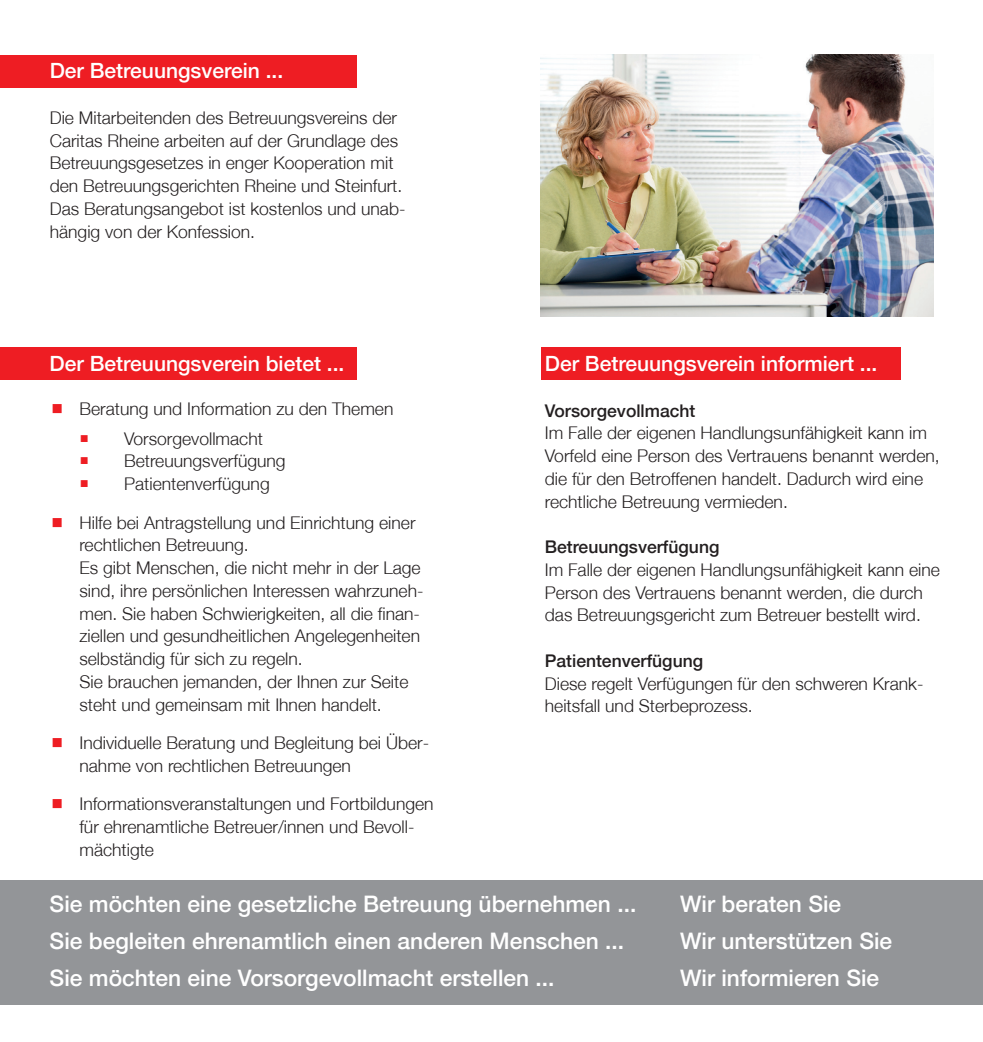
<style>
.page{position:relative;width:983px;height:1042px;background:#fff}
.page>*{position:absolute;margin:0;border:0;box-sizing:border-box;transform-origin:0 0}
.t1{font:500 22.75px "Helvetica Neue";color:#fff}
.t2{font:500 21px "Helvetica Neue";color:#fff}
.t3{font:300 17.5px/22.8px "Helvetica Neue";color:#231f20}
.t4{font:500 17.5px "Helvetica Neue";color:#231f20}
</style>
<div class="page">
<div style="left:0;top:880px;width:982px;height:124px;background:#939598"></div>
<div style="left:0;top:55px;width:357px;height:33px;background:#ee1d23"></div>
<div style="left:541px;top:347px;width:359px;height:32px;background:#ee1d23"></div>
<div style="left:0;top:347px;width:357px;height:32px;background:#ee1d23"></div>
<img style="left:540px;top:55px;width:393px;height:261px">
<p class="t2" style="left:50px;top:58px;width:235px">Der Betreuungsverein ...</p>
<p class="t3" style="left:50px;top:106px;width:357px">Die Mitarbeitenden des Betreuungsvereins der Caritas Rheine arbeiten auf der Grundlage des Betreuungsgesetzes in enger Kooperation mit den Betreuungsgerichten Rheine und Steinfurt.<br>Das Beratungsangebot ist kostenlos und unab&shy;hängig von der Konfession.</p>
<p class="t2" style="left:50px;top:351px;width:296px">Der Betreuungsverein bietet ...</p>
<p class="t3" style="left:124px;top:393px;width:271px;line-height:29.8px;text-indent:-45px">Beratung und Information zu den Themen<br>Vorsorgevollmacht</p>
<p class="t3" style="left:124px;top:449px;width:163px">Betreuungsverfügung<br>Patientenverfügung</p>
<p class="t3" style="left:79px;top:511px;width:345px">Hilfe bei Antragstellung und Einrichtung einer rechtlichen Betreuung.<br>Es gibt Menschen, die nicht mehr in der Lage sind, ihre persönlichen Interessen wahrzuneh&shy;men. Sie haben Schwierigkeiten, all die finan&shy;ziellen und gesundheitlichen Angelegenheiten selbständig für sich zu regeln.<br>Sie brauchen jemanden, der Ihnen zur Seite steht und gemeinsam mit Ihnen handelt.</p>
<p class="t3" style="left:79px;top:731px;width:351px">Individuelle Beratung und Begleitung bei Über&shy;nahme von rechtlichen Betreuungen</p>
<p class="t3" style="left:79px;top:792px;width:355px">Informationsveranstaltungen und Fortbildungen für ehrenamtliche Betreuer/innen und Bevoll&shy;mächtigte</p>
<p class="t2" style="left:544px;top:351px;width:334px">Der Betreuungsverein informiert ...</p>
<p class="t4" style="left:544px;top:400px;width:152px">Vorsorgevollmacht</p>
<p class="t3" style="left:544px;top:421px;width:396px">Im Falle der eigenen Handlungsunfähigkeit kann im Vorfeld eine Person des Vertrauens benannt werden, die für den Betroffenen handelt. Dadurch wird eine rechtliche Betreuung vermieden.</p>
<p class="t4" style="left:544px;top:536px;width:176px">Betreuungsverfügung</p>
<p class="t3" style="left:544px;top:558px;width:396px">Im Falle der eigenen Handlungsunfähigkeit kann eine<br>Person des Vertrauens benannt werden, die durch das Betreuungsgericht zum Betreuer bestellt wird.</p>
<p class="t4" style="left:544px;top:650px;width:160px">Patientenverfügung</p>
<p class="t3" style="left:544px;top:672px;width:380px">Diese regelt Verfügungen für den schweren Krank&shy;heitsfall und Sterbeprozess.</p>
<h1 class="t1" style="left:50px;top:890px;width:588px">Sie möchten eine gesetzliche Betreuung übernehmen ...</h1>
<h1 class="t1" style="left:680px;top:890px;width:162px">Wir beraten Sie</h1>
<h1 class="t1" style="left:50px;top:927px;width:576px">Sie begleiten ehrenamtlich einen anderen Menschen ...</h1>
<h1 class="t1" style="left:680px;top:927px;width:213px">Wir unterstützen Sie</h1>
<h1 class="t1" style="left:50px;top:964px;width:506px">Sie möchten eine Vorsorgevollmacht erstellen ...</h1>
<h1 class="t1" style="left:680px;top:964px;width:200px">Wir informieren Sie</h1>
</div>
